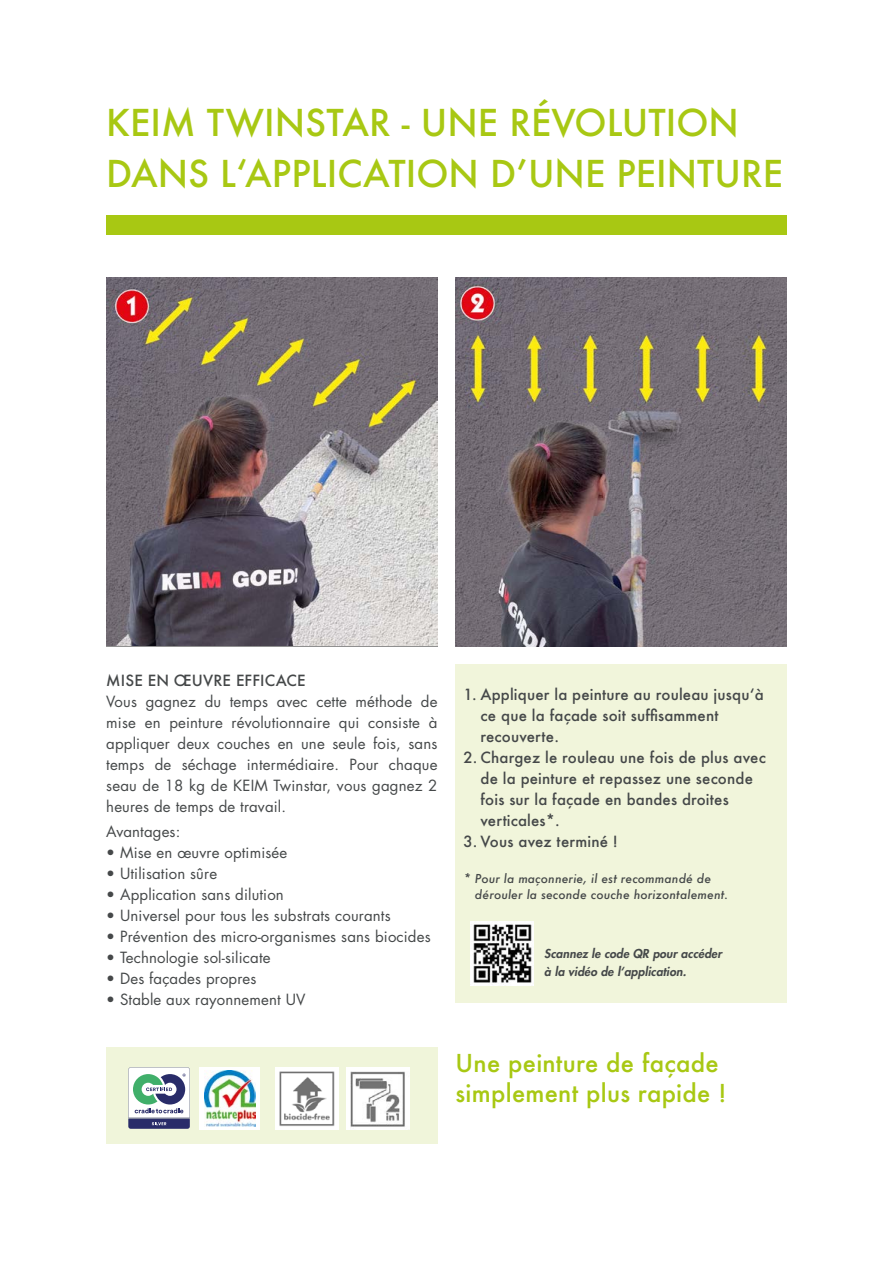
<style>
.page{position:relative;width:893px;height:1263px;background:#fff}
.page>*{position:absolute;margin:0;border:0;box-sizing:border-box;transform-origin:0 0}
.t1{font:500 36px/51px "Futura";color:#a8c813}
.t2{font:500 24px/30px "Futura";letter-spacing:.01em;color:#a8c813}
.t3{font:15px/21px "Futura Std";letter-spacing:.01em;color:#454849;text-align:justify}
.t4{font:500 15px/21px "Futura";letter-spacing:.01em;color:#454849}
.t5{font:italic 500 12px "Futura";letter-spacing:.01em;color:#454849}
.t6{font:italic 800 12px/18px "Futura Std";letter-spacing:.01em;color:#454849}
</style>
<div class="page">
<div style="left:106px;top:1047px;width:331px;height:97px;background:#f0f5da"></div>
<div style="left:455px;top:664px;width:332px;height:338px;background:#f1f5db"></div>
<div style="left:200px;top:1067px;width:60px;height:62px;background:#fff"></div>
<div style="left:106px;top:215px;width:681px;height:20px;background:#a8c813"></div>
<svg style="left:128px;top:1067px;width:62px;height:62px;background:#9eadb8"></svg>
<img style="left:204px;top:1070px;width:51px;height:56px">
<img style="left:275px;top:1067px;width:63px;height:63px">
<img style="left:346px;top:1067px;width:63px;height:63px">
<img style="left:106px;top:278px;width:331px;height:368px">
<img style="left:455px;top:278px;width:332px;height:368px">
<img style="left:471px;top:922px;width:63px;height:64px">
<p class="t1" style="left:106px;top:97px;width:678px">KEIM TWINSTAR - UNE RÉVOLUTION<br>DANS L‘APPLICATION D’UNE PEINTURE</p>
<p class="t4" style="left:106px;top:670px;width:201px">MISE EN ŒUVRE EFFICACE</p>
<p class="t3" style="left:106px;top:691px;width:333px">Vous gagnez du temps avec cette méthode de mise en peinture révolutionnaire qui consiste à appliquer deux couches en une seule fois, sans temps de séchage intermédiaire. Pour chaque seau de 18 kg de KEIM Twinstar, vous gagnez 2 heures de temps de travail.</p>
<p class="t3" style="left:106px;top:821px;width:76px">Avantages:</p>
<p class="t3" style="left:106px;top:842px;width:182px">• Mise en œuvre optimisée</p>
<p class="t3" style="left:106px;top:863px;width:112px">• Utilisation sûre</p>
<p class="t3" style="left:106px;top:884px;width:179px">• Application sans dilution</p>
<p class="t3" style="left:106px;top:905px;width:286px">• Universel pour tous les substrats courants</p>
<p class="t3" style="left:106px;top:926px;width:326px">• Prévention des micro-organismes sans biocides</p>
<p class="t3" style="left:106px;top:947px;width:166px">• Technologie sol-silicate</p>
<p class="t3" style="left:106px;top:968px;width:152px">• Des façades propres</p>
<p class="t3" style="left:106px;top:989px;width:201px">• Stable aux rayonnement UV</p>
<p class="t4" style="left:480px;top:683px;width:285px;text-indent:-17px">1. Appliquer la peinture au rouleau jusqu‘à ce que la façade soit suffisamment recouverte.</p>
<p class="t4" style="left:480px;top:746px;width:287px;text-indent:-17px">2. Chargez le rouleau une fois de plus avec de la peinture et repassez une seconde fois sur la façade en bandes droites verticales*.</p>
<p class="t4" style="left:463px;top:830px;width:156px">3. Vous avez terminé !</p>
<p class="t5" style="left:463px;top:870px;width:249px">* Pour la maçonnerie, il est recommandé de</p>
<p class="t5" style="left:475px;top:886px;width:255px">dérouler la seconde couche horizontalement.</p>
<p class="t6" style="left:544px;top:945px;width:179px">Scannez le code QR pour accéder à la vidéo de l‘application.</p>
<p class="t2" style="left:455px;top:1047px;width:272px">Une peinture de façade simplement plus rapide !</p>
</div>
